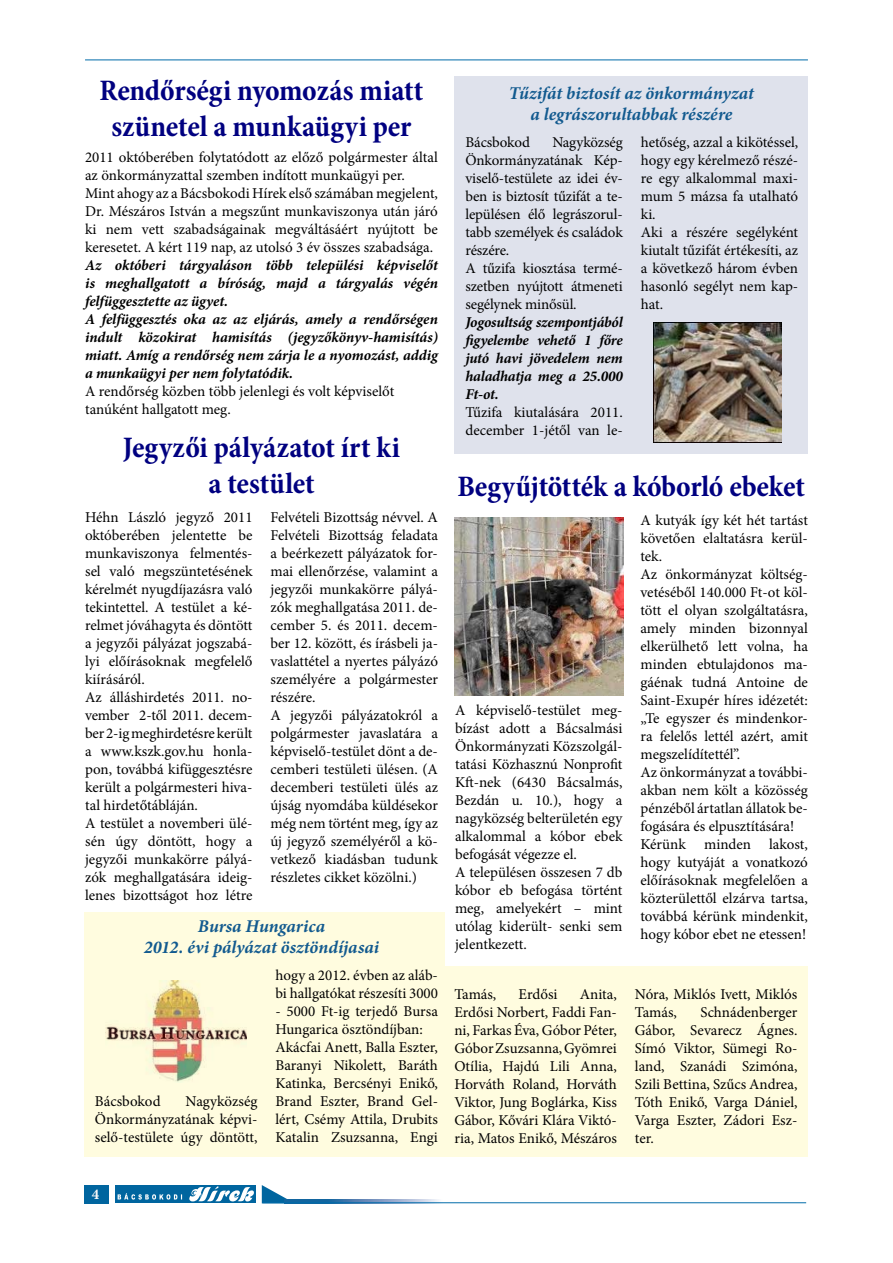
<style>
.page{position:relative;width:893px;height:1263px;background:#fff}
.page>*{position:absolute;margin:0;border:0;box-sizing:border-box;transform-origin:0 0}
.t1{font:700 condensed 30px/36px "Minion Pro";letter-spacing:-.005em;color:#000080;text-align:center}
.t2{font:italic 700 18px/21.6px "Minion Pro";color:#125a8f;text-align:center}
.t3{font:15px/18px "Minion Pro";color:#000}
.t4{font:italic 700 15px/18px "Minion Pro";letter-spacing:-.005em;color:#000}
.t5{font:700 15px "Minion Pro";color:#f8f8f8}
</style>
<div class="page">
<div style="left:115px;top:1185px;width:141px;height:18px;background:#00659f"></div>
<svg style="left:118px;top:1193px;width:64px;height:6px"></svg>
<svg style="left:189px;top:1186px;width:65px;height:15px"></svg>
<div style="left:84px;top:1185px;width:25px;height:18px;background:#00659f"></div>
<svg style="left:262px;top:1185px;width:25px;height:17px"></svg>
<img style="left:285px;top:1199px;width:153px;height:3px">
<hr style="left:85px;top:60px;width:723px;height:1px;background:#006ba9">
<hr style="left:262px;top:1202px;width:544px;height:1px;background:#006ba9">
<div style="left:84px;top:912px;width:361px;height:245px;background:#fffcdf"></div>
<div style="left:430px;top:966px;width:378px;height:191px;background:#fffcdf"></div>
<div style="left:454px;top:77px;width:354px;height:377px;background:#dfe2ec"></div>
<img style="left:653px;top:323px;width:128px;height:119px">
<img style="left:454px;top:517px;width:169px;height:178px">
<img style="left:105px;top:980px;width:142px;height:102px">
<h1 class="t1" style="left:99px;top:72px;width:325px">Rendőrségi nyomozás miatt szünetel a munkaügyi per</h1>
<p class="t3" style="left:85px;top:148px;width:354px">2011 októberében folytatódott az előző polgármester által az önkormányzattal szemben indított munkaügyi per.<br>Mint ahogy az a Bácsbokodi Hírek első számában megjelent, Dr. Mészáros István a megszűnt munkaviszonya után járó ki nem vett szabadságainak megváltásáért nyújtott be keresetet. A kért 119 nap, az utolsó 3 év összes szabadsága.</p>
<p class="t4" style="left:85px;top:256px;width:354px">Az októberi tárgyaláson több települési képviselőt is meghallgatott a bíróság, majd a tárgyalás végén felfüggesztette az ügyet.<br>A felfüggesztés oka az az eljárás, amely a rendőrségen indult közokirat hamisítás (jegyzőkönyv-hamisítás) miatt. Amíg a rendőrség nem zárja le a nyomozást, addig a munkaügyi per nem folytatódik.</p>
<p class="t3" style="left:85px;top:382px;width:311px">A rendőrség közben több jelenlegi és volt képviselőt tanúként hallgatott meg.</p>
<h1 class="t1" style="left:123px;top:429px;width:279px">Jegyzői pályázatot írt ki a testület</h1>
<p class="t3" style="left:85px;top:508px;width:169px">Héhn László jegyző 2011 októberében jelentette be munkaviszonya felmentés&shy;sel való megszüntetésének kérelmét nyugdíjazásra való tekintettel. A testület a ké&shy;relmet jóváhagyta és döntött a jegyzői pályázat jogszabá&shy;lyi előírásoknak megfelelő kiírásáról.<br>Az álláshirdetés 2011. no&shy;vember 2-től 2011. decem-- ber 2-ig meghirdetésre került a www.kszk.gov.hu honla&shy;pon, továbbá kifüggesztésre került a polgármesteri hiva&shy;tal hirdetőtábláján.<br>A testület a novemberi ülé&shy;sén úgy döntött, hogy a jegyzői munkakörre pályá&shy;zók meghallgatására ideig&shy;lenes bizottságot hoz létre</p>
<p class="t3" style="left:270px;top:508px;width:169px">Felvételi Bizottság névvel. A<br>Felvételi Bizottság feladata a beérkezett pályázatok for&shy;mai ellenőrzése, valamint a jegyzői munkakörre pályá&shy;zók meghallgatása 2011. de&shy;cember 5. és 2011. decem&shy;ber 12. között, és írásbeli ja&shy;vaslattétel a nyertes pályázó személyére a polgármester részére.<br>A jegyzői pályázatokról a polgármester javaslatára a képviselő-testület dönt a de&shy;cemberi testületi ülésen. (A decemberi testületi ülés az újság nyomdába küldésekor még nem történt meg, így az új jegyző személyéről a kö&shy;vetkező kiadásban tudunk részletes cikket közölni.)</p>
<p class="t2" style="left:144px;top:915px;width:237px">Bursa Hungarica<br>2012. évi pályázat ösztöndíjasai</p>
<p class="t3" style="left:95px;top:1092px;width:67px">Bácsbokod</p>
<p class="t3" style="left:95px;top:1092px;width:164px;text-align:justify;text-indent:91px">Nagyközség Önkormányzatának képvi&shy;selő-testülete úgy döntött,</p>
<p class="t3" style="left:275px;top:966px;width:164px">hogy a 2012. évben az aláb&shy;bi hallgatókat részesíti 3000</p>
<p class="t3" style="left:275px;top:1002px;width:164px">- 5000 Ft-ig terjedő Bursa<br>Hungarica ösztöndíjban:<br>Akácfai Anett, Balla Eszter,<br>Baranyi Nikolett, Baráth<br>Katinka, Bercsényi Enikő,<br>Brand Eszter, Brand Gel&shy;lért, Csémy Attila, Drubits<br>Katalin Zsuzsanna, Engi</p>
<p class="t2" style="left:509px;top:82px;width:247px">Tűzifát biztosít az önkormányzat a legrászorultabbak részére</p>
<p class="t3" style="left:465px;top:134px;width:159px;text-indent:87px">Nagyközség<br>Önkormányzatának Kép&shy;viselő-testülete az idei év&shy;ben is biztosít tűzifát a te&shy;lepülésen élő legrászorul&shy;tabb személyek és családok részére.<br>A tűzifa kiosztása termé&shy;szetben nyújtott átmeneti segélynek minősül.</p>
<p class="t4" style="left:465px;top:313px;width:159px;text-align:justify">Jogosultság szempontjából figyelembe vehető 1 főre jutó havi jövedelem nem haladhatja meg a 25.000<br>Ft-ot.</p>
<p class="t3" style="left:465px;top:404px;width:159px">Tűzifa kiutalására 2011. december 1-jétől van le-</p>
<p class="t3" style="left:465px;top:134px;width:66px">Bácsbokod</p>
<p class="t3" style="left:641px;top:134px;width:159px">hetőség, azzal a kikötéssel, hogy egy kérelmező részé&shy;re egy alkalommal maxi&shy;mum 5 mázsa fa utalható ki.<br>Aki a részére segélyként kiutalt tűzifát értékesíti, az a következő három évben hasonló segélyt nem kap&shy;hat.</p>
<h1 class="t1" style="left:457px;top:469px;width:349px">Begyűjtötték a kóborló ebeket</h1>
<p class="t3" style="left:455px;top:701px;width:169px">A képviselő-testület meg&shy;bízást adott a Bácsalmási<br>Önkormányzati Közszolgál&shy;tatási Közhasznú Nonprofit<br>Kft-nek (6430 Bácsalmás,<br>Bezdán u. 10.), hogy a nagyközség belterületén egy alkalommal a kóbor ebek befogását végezze el.<br>A településen összesen 7 db kóbor eb befogása történt meg, amelyekért – mint utólag kiderült- senki sem jelentkezett.</p>
<p class="t3" style="left:640px;top:511px;width:169px">A kutyák így két hét tartást követően elaltatásra kerül&shy;tek.<br>Az önkormányzat költség&shy;vetéséből 140.000 Ft-ot köl&shy;tött el olyan szolgáltatásra, amely minden bizonnyal elkerülhető lett volna, ha minden ebtulajdonos ma&shy;gáénak tudná Antoine de<br>Saint-Exupér híres idézetét: „Te egyszer és mindenkor&shy;ra felelős lettél azért, amit megszelídítettél”.<br>Az önkormányzat a további&shy;akban nem költ a közösség pénzéből ártatlan állatok be&shy;fogására és elpusztítására!<br>Kérünk minden lakost, hogy kutyáját a vonatkozó előírásoknak megfelelően a közterülettől elzárva tartsa, továbbá kérünk mindenkit, hogy kóbor ebet ne etessen!</p>
<p class="t3" style="left:454px;top:985px;width:44px">Tamás,</p>
<p class="t3" style="left:519px;top:985px;width:40px">Erdősi</p>
<p class="t3" style="left:454px;top:985px;width:164px;text-align:justify;text-indent:125px">Anita, Erdősi Norbert, Faddi Fan&shy;ni, Farkas Éva, Góbor Péter, Góbor Zsuzsanna, Gyömrei Otília, Hajdú Lili Anna, Horváth Roland, Horváth Viktor, Jung Boglárka, Kiss Gábor, Kővári Klára Viktó&shy;ria, Matos Enikő, Mészáros</p>
<p class="t3" style="left:635px;top:985px;width:164px">Nóra, Miklós Ivett, Miklós<br>Tamás,</p>
<p class="t3" style="left:635px;top:1003px;width:164px;text-align:justify;text-indent:65px">Schnádenberger Gábor, Sevarecz Ágnes.<br>Símó Viktor, Sümegi Ro&shy;land, Szanádi Szimóna, Szili Bettina, Szűcs Andrea, Tóth Enikő, Varga Dániel, Varga Eszter, Zádori Esz&shy;ter.</p>
<p class="t5" style="left:92px;top:1184px;width:9px">4</p>
</div>
